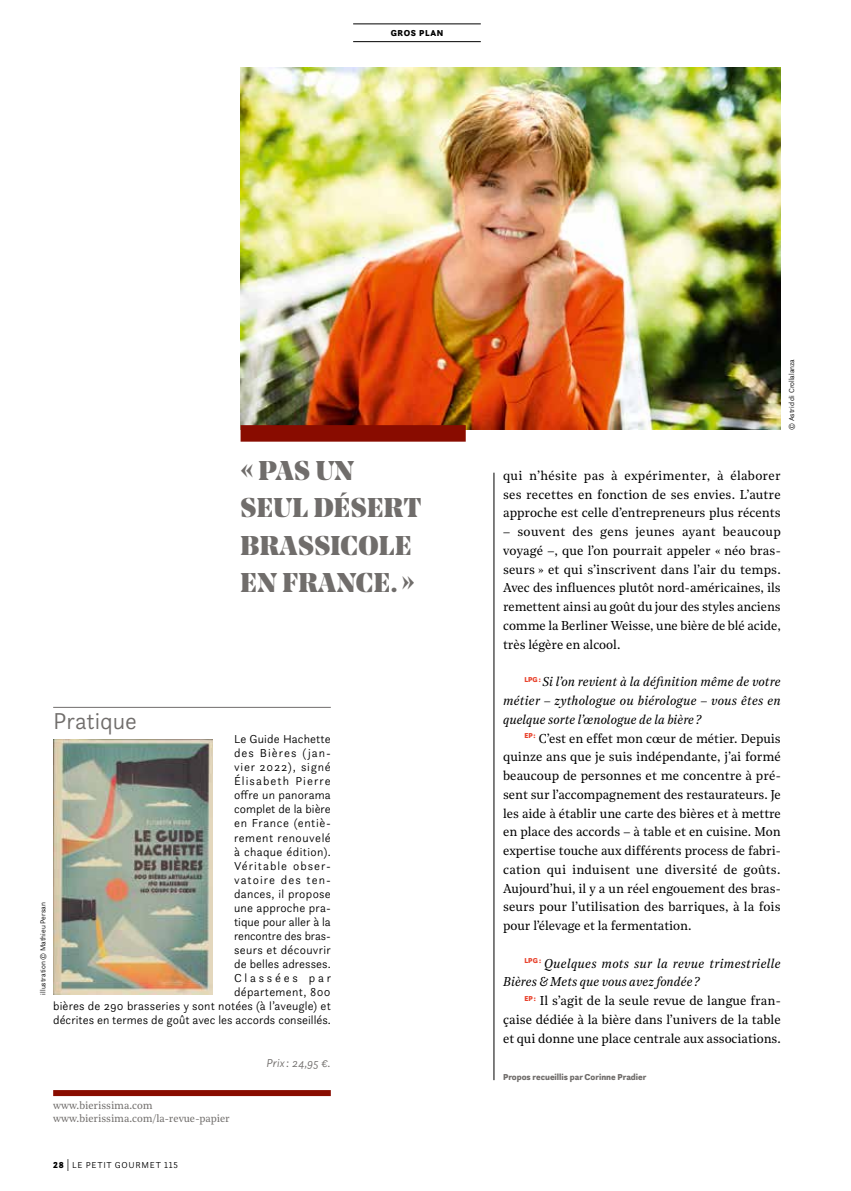
<style>
.page{position:relative;width:851px;height:1191px;background:#fff}
.page>*{position:absolute;margin:0;border:0;box-sizing:border-box;transform-origin:0 0}
.t1{font:900 27px/37.5px "Noe Display";letter-spacing:.02em;color:#706d6b}
.t2{font:300 24px "Questa Sans";color:#706d6b}
.t3{font:12.75px/18.8px "Noe Text";color:#000;text-align:justify}
.t4{font:italic 12.75px/18.8px "Noe Text";letter-spacing:.005em;color:#000;text-align:justify}
.t5{font:300 12px/14.1px "Questa Sans";letter-spacing:.015em;color:#000;text-align:right}
.t6{font:italic 300 12px "Questa Sans";color:#706d6b}
.t7{font:10.5px/13.5px "Noe Text";color:#706d6b}
.t8{font:900 9px "Questa Sans";color:#706d6b}
.t9{font:300 9px "Questa Sans";letter-spacing:.08em;color:#000}
.t10{font:900 9px "Questa Sans";letter-spacing:.08em;color:#000}
.t11{font:300 7.5px "Questa Sans";color:#000}
.s1{font-weight:900}
.s2{font-size:18px}
</style>
<div class="page">
<hr style="left:353px;top:24px;width:127px;height:1px;background:#000">
<hr style="left:353px;top:41px;width:127px;height:1px;background:#000">
<hr style="left:53px;top:707px;width:278px;height:1px;background:#706d6b">
<div style="left:53px;top:1090px;width:278px;height:6px;background:#890c00"></div>
<img style="left:53px;top:740px;width:160px;height:254px">
<img style="left:240px;top:67px;width:540px;height:363px">
<div style="left:240px;top:425px;width:225px;height:16px;background:#890c00"></div>
<hr style="left:493px;top:472px;width:1px;height:608px;background:#000">
<p class="t10" style="left:390px;top:27px;width:54px">GROS PLAN</p>
<h1 class="t1" style="left:240px;top:451px;width:182px">« PAS UN<br>SEUL DÉSERT<br>BRASSICOLE<br>EN FRANCE. »</h1>
<h2 class="t2" style="left:53px;top:706px;width:85px">Pratique</h2>
<p class="t5" style="left:53px;top:731px;width:279px">Le Guide Hachette<br>des Bières (jan-<br>vier 2022), signé<br>Élisabeth Pierre<br>offre un panorama<br>complet de la bière<br>en France (entiè-<br>rement renouvelé<br>à chaque édition).<br>Véritable obser-<br>vatoire des ten-<br>dances, il propose<br>une approche pra-<br>tique pour aller à la<br>rencontre des bras-<br>seurs et découvrir<br>de belles adresses.<br>Classées par<br>département, 800<br>bières de 290 brasseries y sont notées (à l’aveugle) et décrites en termes de goût avec les accords conseillés.</p>
<p class="t6" style="left:266px;top:1055px;width:66px">Prix : 24,95 €.</p>
<p class="t7" style="left:53px;top:1097px;width:178px">www.bierissima.com www.bierissima.com/la-revue-papier</p>
<p class="t11" style="left:38px;top:994px;width:94px;rotate:-90deg">illustration © Mathieu Persan</p>
<p class="t9" style="left:53px;top:1159px;width:126px"><span class="s1">28</span> <span class="s2">I</span> LE PETIT GOURMET 115</p>
<p class="t11" style="left:786px;top:430px;width:72px;rotate:-90deg">© Astrid di Crollalanza</p>
<p class="t3" style="left:503px;top:465px;width:279px">qui n’hésite pas à expérimenter, à élaborer ses recettes en fonction de ses envies. L’autre approche est celle d’entrepreneurs plus récents</p>
<p class="t3" style="left:503px;top:521px;width:279px">– souvent des gens jeunes ayant beaucoup voyagé –, que l’on pourrait appeler « néo bras&shy;seurs » et qui s’inscrivent dans l’air du temps.<br>Avec des influences plutôt nord-américaines, ils remettent ainsi au goût du jour des styles anciens comme la Berliner Weisse, une bière de blé acide, très légère en alcool.</p>
<p class="t4" style="left:503px;top:671px;width:279px;text-indent:21px"><sup>LPG:</sup> Si l’on revient à la définition même de votre métier – zythologue ou biérologue – vous êtes en quelque sorte l’œnologue de la bière ?</p>
<p class="t3" style="left:503px;top:728px;width:279px;text-indent:21px"><sup>EP:</sup> C’est en effet mon cœur de métier. Depuis quinze ans que je suis indépendante, j’ai formé beaucoup de personnes et me concentre à pré&shy;sent sur l’accompagnement des restaurateurs. Je les aide à établir une carte des bières et à mettre en place des accords – à table et en cuisine. Mon expertise touche aux différents process de fabri&shy;cation qui induisent une diversité de goûts.<br>Aujourd’hui, il y a un réel engouement des bras&shy;seurs pour l’utilisation des barriques, à la fois pour l’élevage et la fermentation.</p>
<p class="t4" style="left:503px;top:953px;width:279px;text-indent:21px"><sup>LPG:</sup> Quelques mots sur la revue trimestrielle<br>Bières &amp; Mets que vous avez fondée ?</p>
<p class="t3" style="left:503px;top:990px;width:279px;text-indent:21px"><sup>EP:</sup> Il s’agit de la seule revue de langue fran&shy;çaise dédiée à la bière dans l’univers de la table et qui donne une place centrale aux associations.</p>
<p class="t8" style="left:503px;top:1071px;width:145px">Propos recueillis par Corinne Pradier</p>
</div>
